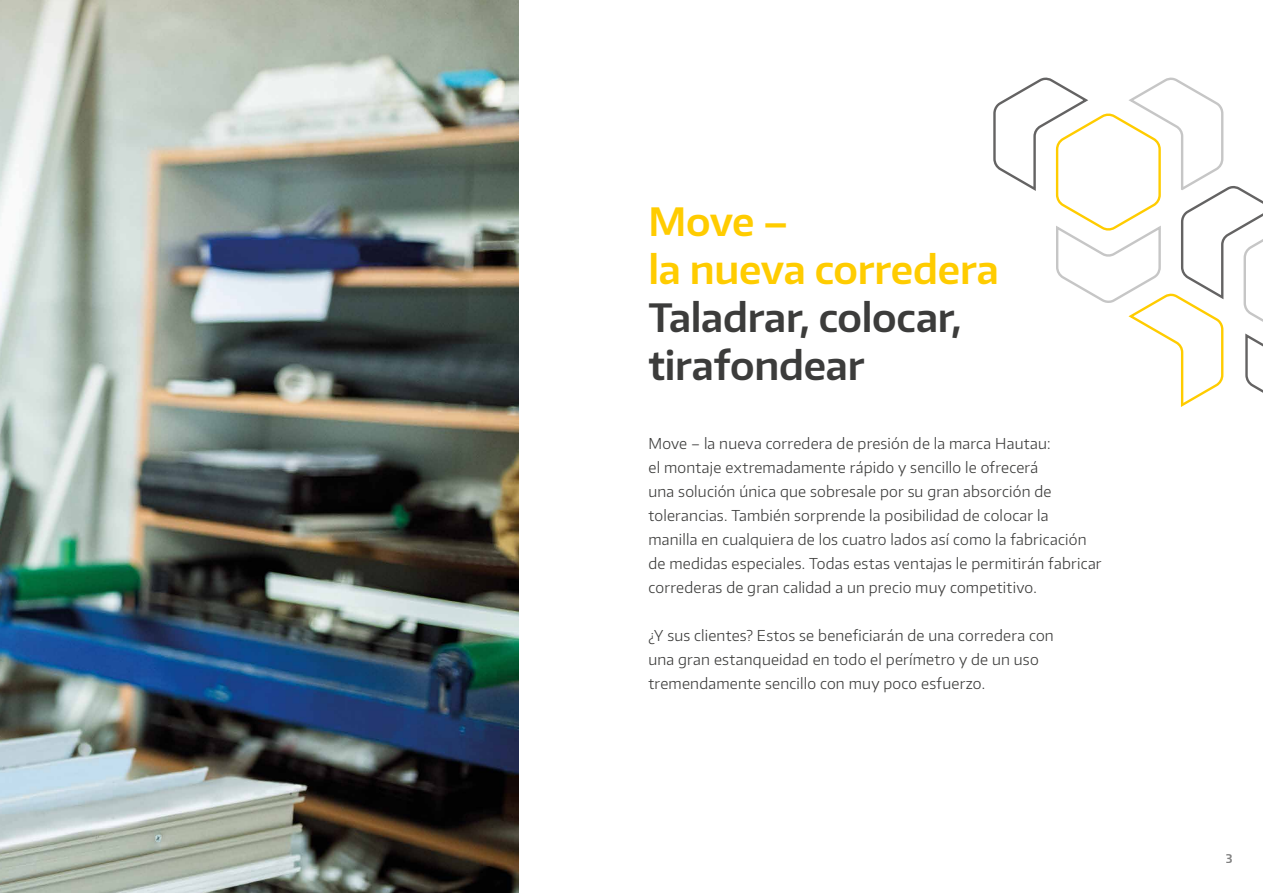
<style>
.page{position:relative;width:1263px;height:893px;background:#fff}
.page>*{position:absolute;margin:0;border:0;box-sizing:border-box;transform-origin:0 0}
.t1{font:600 39px/48px "Encode Sans Normal";letter-spacing:-.005em;color:#3c3c3b}
.t2{font:600 39px/48px "Encode Sans Normal";letter-spacing:-.005em;color:#fc0}
.t3{font:300 15px/24px "Encode Sans Normal";letter-spacing:.015em;color:#3c3c3b}
.t4{font:600 12px "Encode Sans Normal";color:#000}
</style>
<div class="page">
<svg style="left:993px;top:77px;width:270px;height:330px"></svg>
<img style="left:0;top:0;width:519px;height:893px">
<h1 class="t2" style="left:648px;top:196px;width:352px">Move –<br>la nueva corredera</h1>
<h1 class="t1" style="left:648px;top:292px;width:315px">Taladrar, colocar, tirafondear</h1>
<p class="t3" style="left:648px;top:431px;width:455px">Move – la nueva corredera de presión de la marca Hautau:<br>el montaje extremadamente rápido y sencillo le ofrecerá<br>una solución única que sobresale por su gran absorción de tolerancias. También sorprende la posibilidad de colocar la<br>manilla en cualquiera de los cuatro lados así como la fabricación de medidas especiales. Todas estas ventajas le permitirán fabricar correderas de gran calidad a un precio muy competitivo.</p>
<p class="t3" style="left:648px;top:623px;width:407px">¿Y sus clientes? Estos se beneficiarán de una corredera con una gran estanqueidad en todo el perímetro y de un uso tremendamente sencillo con muy poco esfuerzo.</p>
<p class="t4" style="left:1225px;top:850px;width:8px">3</p>
</div>
